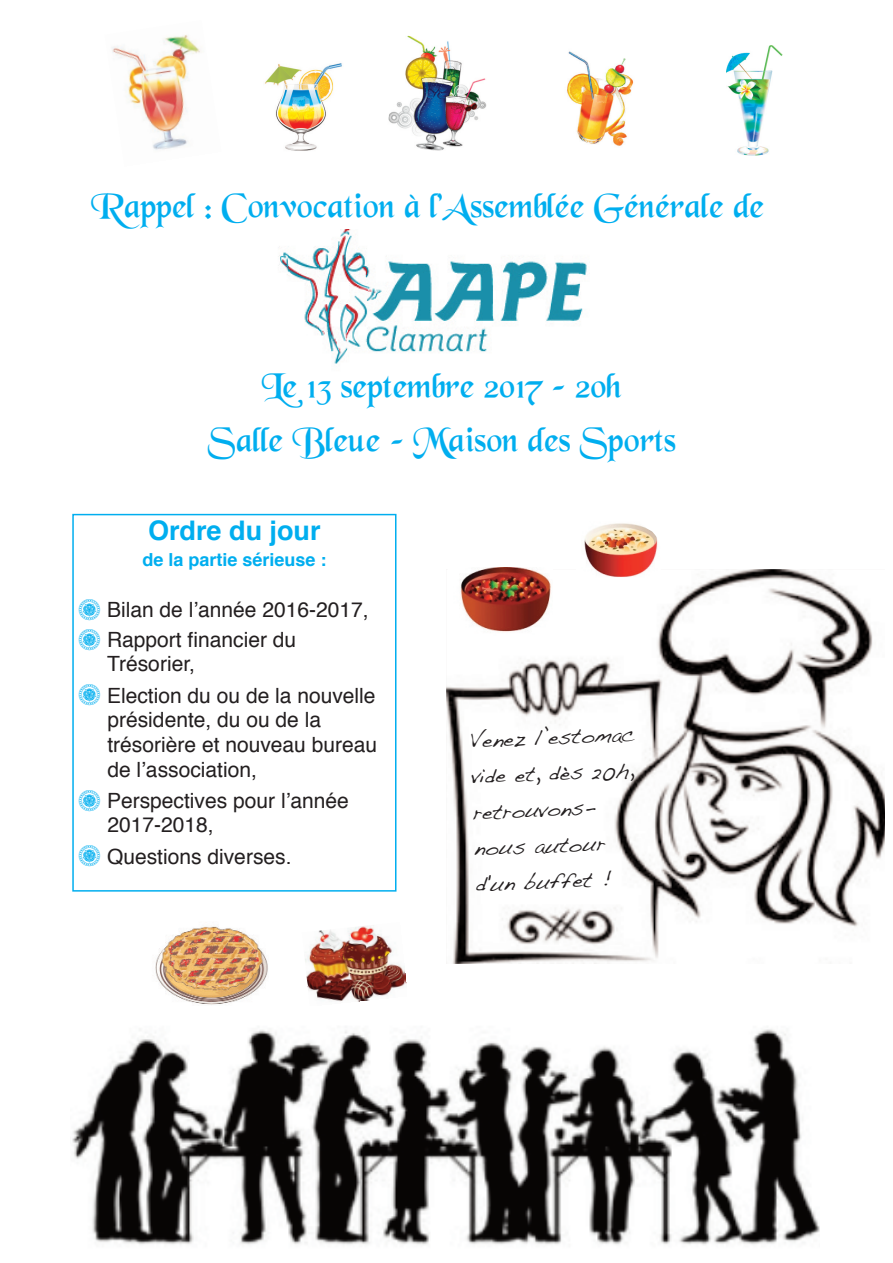
<style>
.page{position:relative;width:893px;height:1263px;background:#fff}
.page>*{position:absolute;margin:0;border:0;box-sizing:border-box;transform-origin:0 0}
.t1{font:36px/54px "Black Chancery";color:#00aeef;text-align:center}
.t2{font:700 27px "Helvetica";color:#00aeef}
.t3{font:21px/25.2px "Helvetica";color:#231f20}
.t4{font:21px/36px "Handwriting Dakota";color:#231f20}
.t5{font:700 18px "Helvetica";color:#00aeef}
</style>
<div class="page">
<img style="left:72px;top:1029px;width:747px;height:216px">
<img style="left:278px;top:230px;width:309px;height:134px">
<img style="left:388px;top:35px;width:99px;height:116px">
<img style="left:112px;top:35px;width:89px;height:115px">
<img style="left:264px;top:63px;width:78px;height:88px">
<img style="left:446px;top:570px;width:438px;height:393px">
<img style="left:726px;top:45px;width:56px;height:111px">
<img style="left:567px;top:51px;width:67px;height:95px">
<div style="left:72px;top:514px;width:324px;height:378px;border:2px solid #00aeef"></div>
<img style="left:305px;top:926px;width:102px;height:76px">
<img style="left:448px;top:567px;width:105px;height:68px">
<svg style="left:576px;top:570px;width:5px;height:7px"></svg>
<img style="left:581px;top:523px;width:80px;height:54px">
<img style="left:155px;top:926px;width:113px;height:79px">
<h1 class="t1" style="left:91px;top:183px;width:675px">Rappel : Convocation à l’Assemblée Générale de</h1>
<h1 class="t1" style="left:208px;top:363px;width:470px">Le 13 septembre 2017 – 20h<br>Salle Bleue – Maison des Sports</h1>
<p class="t2" style="left:148px;top:519px;width:174px">Ordre du jour</p>
<p class="t5" style="left:142px;top:552px;width:186px">de la partie sérieuse :</p>
<p class="t3" style="left:107px;top:597px;width:263px;line-height:30px">Bilan de l’année 2016-2017,<br>Rapport financier du</p>
<p class="t3" style="left:107px;top:650px;width:270px;line-height:31.3px">Trésorier,<br>Election du ou de la nouvelle</p>
<p class="t3" style="left:107px;top:708px;width:271px">présidente, du ou de la trésorière et nouveau bureau de l’association,</p>
<p class="t3" style="left:107px;top:791px;width:243px;line-height:23.9px">Perspectives pour l’année<br>2017-2018,</p>
<p class="t3" style="left:107px;top:845px;width:186px">Questions diverses.</p>
<p class="t4" style="left:469px;top:722px;width:166px;rotate:-2deg">Venez l’estomac vide et, dès 20h, retrouvons&shy;nous autour d'un buffet !</p>
</div>
